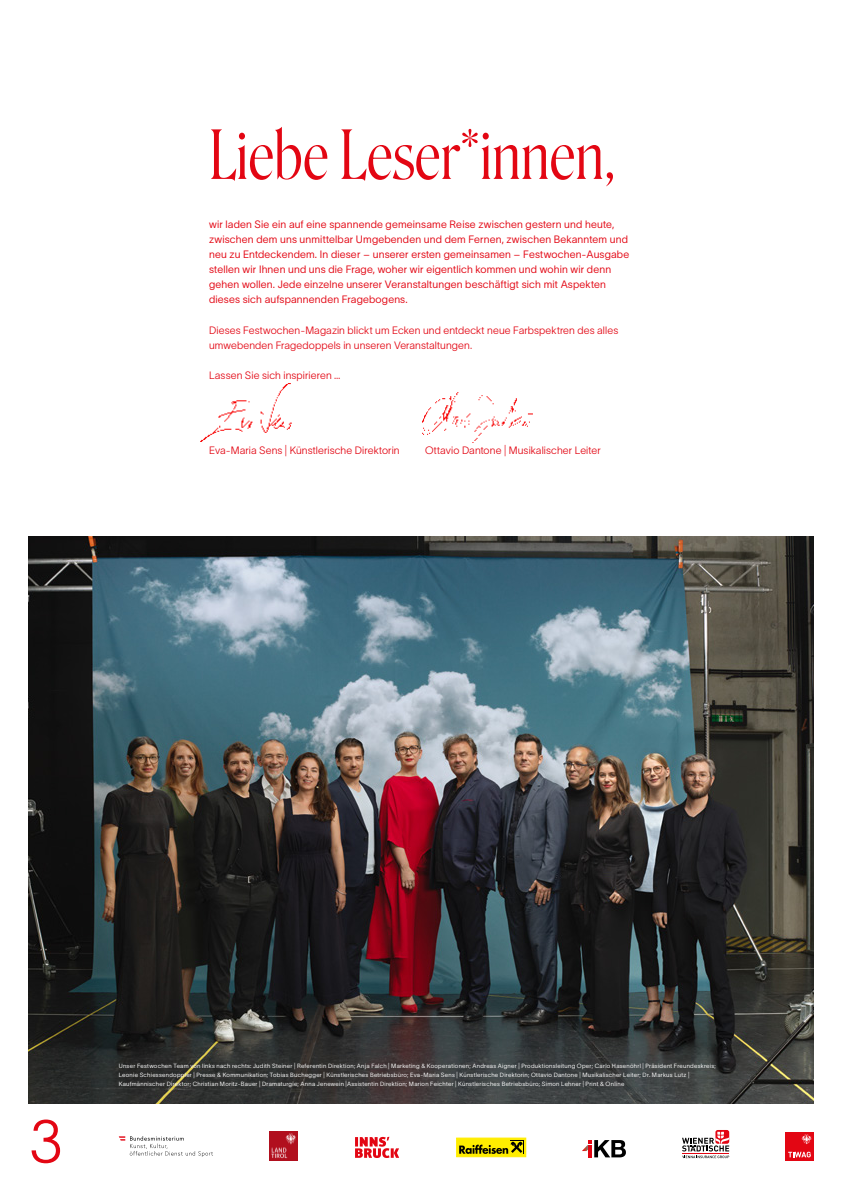
<style>
.page{position:relative;width:842px;height:1191px;background:#fff}
.page>*{position:absolute;margin:0;border:0;box-sizing:border-box;transform-origin:0 0}
.t1{font:700 66px "Roslindale Variable";color:#e30613}
.t2{font:60px "TWK Lausanne 200";color:#e30613}
.t3{font:10.5px/15px "TWK Lausanne 250";letter-spacing:.015em;color:#e30613}
.t4{font:10.5px/15px "TWK Lausanne 200";letter-spacing:.01em;color:#e30613}
.t5{font:6px/9px "TWK Lausanne 250";letter-spacing:.045em;color:#fff}
</style>
<div class="page">
<img style="left:28px;top:536px;width:786px;height:567px">
<img style="left:422px;top:392px;width:111px;height:49px">
<img style="left:200px;top:383px;width:92px;height:59px">
<svg style="left:119px;top:1136px;width:94px;height:20px"></svg>
<img style="left:269px;top:1132px;width:28px;height:28px">
<svg style="left:355px;top:1136px;width:44px;height:22px"></svg>
<svg style="left:457px;top:1138px;width:69px;height:18px"></svg>
<svg style="left:510px;top:1140px;width:13px;height:14px"></svg>
<svg style="left:459px;top:1141px;width:64px;height:12px"></svg>
<svg style="left:582px;top:1140px;width:44px;height:17px"></svg>
<svg style="left:715px;top:1130px;width:14px;height:13px"></svg>
<svg style="left:682px;top:1131px;width:47px;height:27px"></svg>
<div style="left:785px;top:1132px;width:29px;height:28px;background:#e30613"></div>
<svg style="left:788px;top:1151px;width:23px;height:6px"></svg>
<svg style="left:801px;top:1134px;width:11px;height:10px"></svg>
<h1 class="t1" style="left:209px;top:97px;width:408px">Liebe Leser*innen,</h1>
<p class="t3" style="left:209px;top:216px;width:422px">wir laden Sie ein auf eine spannende gemeinsame Reise zwischen gestern und heute, zwischen dem uns unmittelbar Umgebenden und dem Fernen, zwischen Bekanntem und neu zu Entdeckendem. In dieser – unserer ersten gemeinsamen – Festwochen-Ausgabe stellen wir Ihnen und uns die Frage, woher wir eigentlich kommen und wohin wir denn gehen wollen. Jede einzelne unserer Veranstaltungen beschäftigt sich mit Aspekten dieses sich aufspannenden Fragebogens.</p>
<h3 class="t4" style="left:209px;top:321px;width:411px">Dieses Festwochen-Magazin blickt um Ecken und entdeckt neue Farbspektren des alles umwebenden Fragedoppels in unseren Veranstaltungen.</h3>
<h3 class="t4" style="left:209px;top:366px;width:133px">Lassen Sie sich inspirieren …</h3>
<h3 class="t4" style="left:209px;top:441px;width:192px">Eva-Maria Sens | Künstlerische Direktorin</h3>
<h3 class="t4" style="left:425px;top:441px;width:177px">Ottavio Dantone | Musikalischer Leiter</h3>
<h2 class="t2" style="left:28px;top:1099px;width:36px">3</h2>
<p class="t5" style="left:119px;top:1061px;width:599px">Unser Festwochen Team von links nach rechts: Judith Steiner | Referentin Direktion; Anja Falch | Marketing &amp; Kooperationen; Andreas Aigner | Produktionsleitung Oper; Carlo Hasenöhrl | Präsident Freundeskreis;<br>Leonie Schiessendoppler | Presse &amp; Kommunikation; Tobias Buchegger | Künstlerisches Betriebsbüro; Eva-Maria Sens | Künstlerische Direktorin; Ottavio Dantone | Musikalischer Leiter; Dr. Markus Lutz |<br>Kaufmännischer Direktor; Christian Moritz-Bauer | Dramaturgie; Anna Jenewein |Assistentin Direktion; Marion Feichter | Künstlerisches Betriebsbüro; Simon Lehner | Print &amp; Online</p>
</div>
